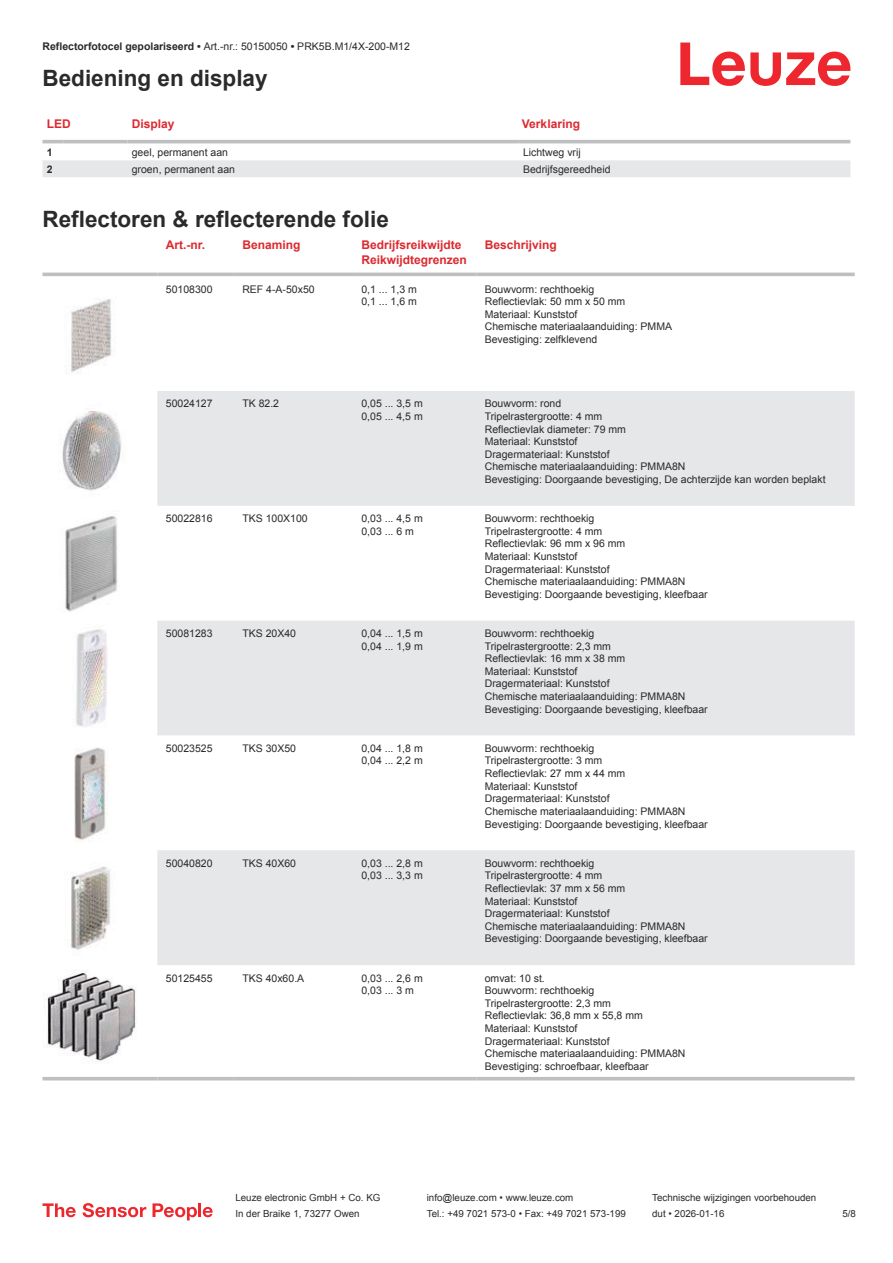
<style>
.page{position:relative;width:893px;height:1263px;background:#fff}
.page>*{position:absolute;margin:0;border:0;box-sizing:border-box;transform-origin:0 0}
.t1{font:700 22.5px "Arial";color:#2b292a}
.t2{font:700 12px/14.4px "Arial";color:#db2a30}
.t3{font:10.5px/12.6px "Arial";color:#2b292a}
.t4{font:700 10.5px "Arial";color:#2b292a}
.t5{font:9.75px "Arial";color:#2b292a}
.s1{font-weight:700}
</style>
<div class="page">
<svg style="left:680px;top:43px;width:170px;height:43px"></svg>
<svg style="left:43px;top:143px;width:807px;height:34px"></svg>
<hr style="left:43px;top:140px;width:21px;height:3px;background:#bdbfc1">
<hr style="left:64px;top:140px;width:64px;height:3px;background:#bdbfc1">
<hr style="left:128px;top:140px;width:391px;height:3px;background:#bdbfc1">
<hr style="left:519px;top:140px;width:331px;height:3px;background:#bdbfc1">
<svg style="left:157px;top:391px;width:698px;height:574px;fill:#e6e7e9"></svg>
<hr style="left:43px;top:273px;width:114px;height:3px;background:#bdbfc1">
<hr style="left:157px;top:273px;width:77px;height:3px;background:#bdbfc1">
<hr style="left:234px;top:273px;width:119px;height:3px;background:#bdbfc1">
<hr style="left:353px;top:273px;width:123px;height:3px;background:#bdbfc1">
<hr style="left:476px;top:273px;width:379px;height:3px;background:#bdbfc1">
<hr style="left:43px;top:1077px;width:114px;height:3px;background:#bdbfc1">
<hr style="left:157px;top:1077px;width:77px;height:3px;background:#bdbfc1">
<hr style="left:234px;top:1077px;width:119px;height:3px;background:#bdbfc1">
<hr style="left:353px;top:1077px;width:123px;height:3px;background:#bdbfc1">
<hr style="left:476px;top:1077px;width:379px;height:3px;background:#bdbfc1">
<img style="left:71px;top:299px;width:41px;height:74px">
<img style="left:62px;top:411px;width:60px;height:80px">
<img style="left:65px;top:516px;width:53px;height:96px">
<img style="left:73px;top:629px;width:34px;height:98px">
<img style="left:74px;top:747px;width:34px;height:93px">
<img style="left:70px;top:866px;width:41px;height:84px">
<img style="left:47px;top:970px;width:90px;height:92px">
<svg style="left:43px;top:1203px;width:33px;height:14px"></svg>
<svg style="left:83px;top:1203px;width:63px;height:14px"></svg>
<svg style="left:153px;top:1203px;width:44px;height:17px"></svg>
<hr style="left:198px;top:1203px;width:3px;height:14px;background:#ed272d">
<svg style="left:203px;top:1207px;width:10px;height:10px"></svg>
<p class="t3" style="left:43px;top:41px;width:369px"><span class="s1">Reflectorfotocel gepolariseerd •</span> Art.-nr.: 50150050 <span class="s1">•</span> PRK5B.M1/4X-200-M12</p>
<h1 class="t1" style="left:43px;top:70px;width:227px">Bediening en display</h1>
<p class="t2" style="left:47px;top:117px;width:25px">LED</p>
<p class="t2" style="left:132px;top:117px;width:44px">Display</p>
<p class="t2" style="left:522px;top:117px;width:60px">Verklaring</p>
<p class="t4" style="left:47px;top:148px;width:7px">1</p>
<p class="t3" style="left:132px;top:147px;width:98px">geel, permanent aan</p>
<p class="t3" style="left:523px;top:147px;width:59px">Lichtweg vrij</p>
<p class="t4" style="left:47px;top:165px;width:7px">2</p>
<p class="t3" style="left:132px;top:163px;width:105px">groen, permanent aan</p>
<p class="t3" style="left:523px;top:163px;width:89px">Bedrijfsgereedheid</p>
<h1 class="t1" style="left:43px;top:211px;width:348px">Reflectoren &amp; reflecterende folie</h1>
<p class="t2" style="left:166px;top:239px;width:41px">Art.-nr.</p>
<p class="t2" style="left:242px;top:239px;width:60px">Benaming</p>
<p class="t2" style="left:361px;top:239px;width:107px">Bedrijfsreikwijdte<br>Reikwijdtegrenzen</p>
<p class="t2" style="left:485px;top:239px;width:74px">Beschrijving</p>
<p class="t3" style="left:166px;top:284px;width:48px">50108300</p>
<p class="t3" style="left:242px;top:284px;width:74px">REF 4-A-50x50</p>
<p class="t3" style="left:361px;top:284px;width:57px">0,1 ... 1,3 m<br>0,1 ... 1,6 m</p>
<p class="t3" style="left:485px;top:284px;width:189px">Bouwvorm: rechthoekig<br>Reflectievlak: 50 mm x 50 mm<br>Materiaal: Kunststof<br>Chemische materiaalaanduiding: PMMA<br>Bevestiging: zelfklevend</p>
<p class="t3" style="left:166px;top:398px;width:48px">50024127</p>
<p class="t3" style="left:242px;top:398px;width:38px">TK 82.2</p>
<p class="t3" style="left:361px;top:398px;width:63px">0,05 ... 3,5 m<br>0,05 ... 4,5 m</p>
<p class="t3" style="left:485px;top:398px;width:342px">Bouwvorm: rond<br>Tripelrastergrootte: 4 mm<br>Reflectievlak diameter: 79 mm<br>Materiaal: Kunststof<br>Dragermateriaal: Kunststof<br>Chemische materiaalaanduiding: PMMA8N<br>Bevestiging: Doorgaande bevestiging, De achterzijde kan worden beplakt</p>
<p class="t3" style="left:166px;top:513px;width:48px">50022816</p>
<p class="t3" style="left:242px;top:513px;width:67px">TKS 100X100</p>
<p class="t3" style="left:361px;top:513px;width:63px">0,03 ... 4,5 m<br>0,03 ... 6 m</p>
<p class="t3" style="left:485px;top:513px;width:224px">Bouwvorm: rechthoekig<br>Tripelrastergrootte: 4 mm<br>Reflectievlak: 96 mm x 96 mm<br>Materiaal: Kunststof<br>Dragermateriaal: Kunststof<br>Chemische materiaalaanduiding: PMMA8N<br>Bevestiging: Doorgaande bevestiging, kleefbaar</p>
<p class="t3" style="left:166px;top:628px;width:48px">50081283</p>
<p class="t3" style="left:242px;top:628px;width:55px">TKS 20X40</p>
<p class="t3" style="left:361px;top:628px;width:63px">0,04 ... 1,5 m<br>0,04 ... 1,9 m</p>
<p class="t3" style="left:485px;top:628px;width:224px">Bouwvorm: rechthoekig<br>Tripelrastergrootte: 2,3 mm<br>Reflectievlak: 16 mm x 38 mm<br>Materiaal: Kunststof<br>Dragermateriaal: Kunststof<br>Chemische materiaalaanduiding: PMMA8N<br>Bevestiging: Doorgaande bevestiging, kleefbaar</p>
<p class="t3" style="left:166px;top:743px;width:48px">50023525</p>
<p class="t3" style="left:242px;top:743px;width:55px">TKS 30X50</p>
<p class="t3" style="left:361px;top:743px;width:63px">0,04 ... 1,8 m<br>0,04 ... 2,2 m</p>
<p class="t3" style="left:485px;top:743px;width:224px">Bouwvorm: rechthoekig<br>Tripelrastergrootte: 3 mm<br>Reflectievlak: 27 mm x 44 mm<br>Materiaal: Kunststof<br>Dragermateriaal: Kunststof<br>Chemische materiaalaanduiding: PMMA8N<br>Bevestiging: Doorgaande bevestiging, kleefbaar</p>
<p class="t3" style="left:166px;top:858px;width:48px">50040820</p>
<p class="t3" style="left:242px;top:858px;width:55px">TKS 40X60</p>
<p class="t3" style="left:361px;top:858px;width:63px">0,03 ... 2,8 m<br>0,03 ... 3,3 m</p>
<p class="t3" style="left:485px;top:858px;width:224px">Bouwvorm: rechthoekig<br>Tripelrastergrootte: 4 mm<br>Reflectievlak: 37 mm x 56 mm<br>Materiaal: Kunststof<br>Dragermateriaal: Kunststof<br>Chemische materiaalaanduiding: PMMA8N<br>Bevestiging: Doorgaande bevestiging, kleefbaar</p>
<p class="t3" style="left:166px;top:972px;width:48px">50125455</p>
<p class="t3" style="left:242px;top:972px;width:63px">TKS 40x60.A</p>
<p class="t3" style="left:361px;top:972px;width:63px">0,03 ... 2,6 m<br>0,03 ... 3 m</p>
<p class="t3" style="left:485px;top:972px;width:202px">omvat: 10 st.<br>Bouwvorm: rechthoekig<br>Tripelrastergrootte: 2,3 mm<br>Reflectievlak: 36,8 mm x 55,8 mm<br>Materiaal: Kunststof<br>Dragermateriaal: Kunststof<br>Chemische materiaalaanduiding: PMMA8N<br>Bevestiging: schroefbaar, kleefbaar</p>
<p class="t5" style="left:235px;top:1194px;width:146px">Leuze electronic GmbH + Co. KG</p>
<p class="t5" style="left:427px;top:1194px;width:148px">info@leuze.com • www.leuze.com</p>
<p class="t5" style="left:652px;top:1194px;width:166px">Technische wijzigingen voorbehouden</p>
<p class="t5" style="left:235px;top:1210px;width:126px">In der Braike 1, 73277 Owen</p>
<p class="t5" style="left:427px;top:1210px;width:201px">Tel.: +49 7021 573-0 • Fax: +49 7021 573-199</p>
<p class="t5" style="left:652px;top:1210px;width:74px">dut • 2026-01-16</p>
<p class="t5" style="left:842px;top:1210px;width:15px">5 /8</p>
</div>
